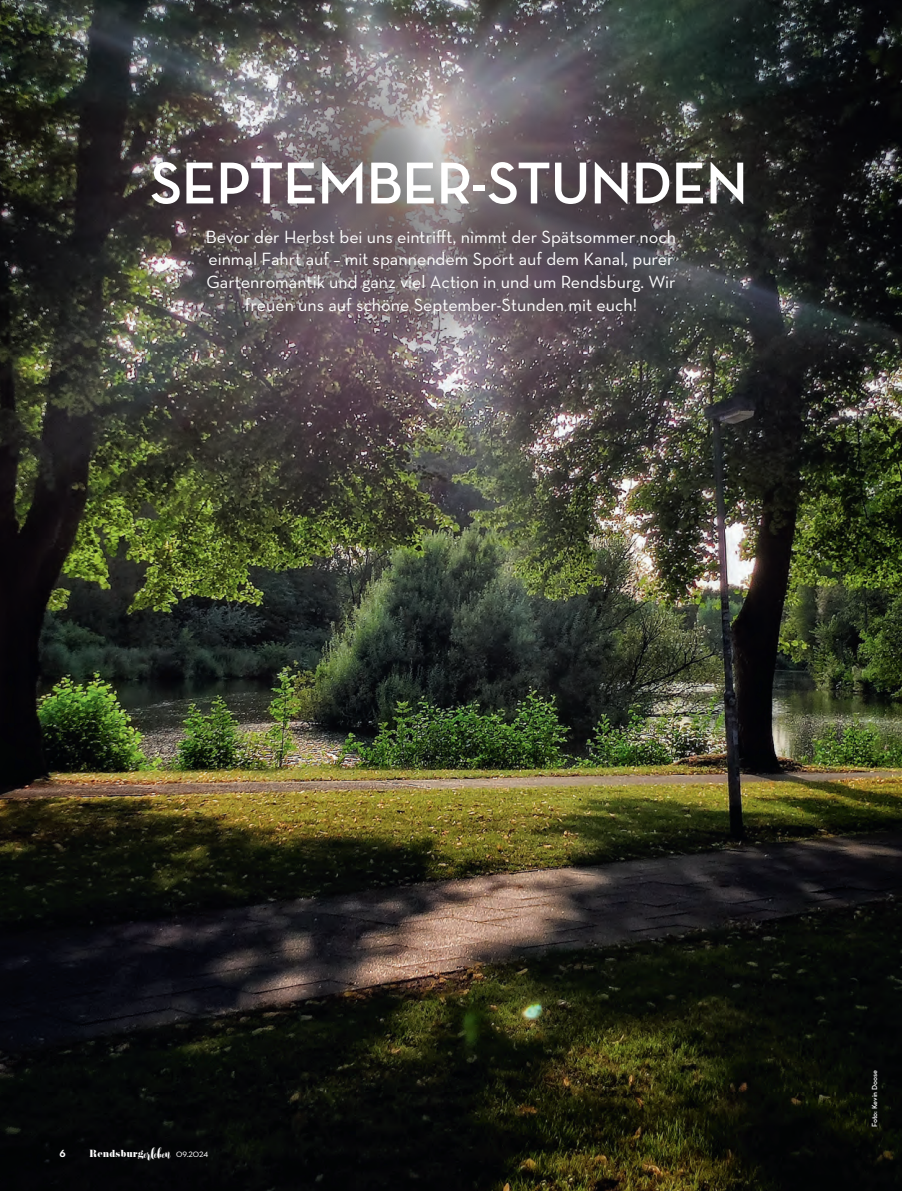
<style>
.page{position:relative;width:902px;height:1191px;background:#fff}
.page>*{position:absolute;margin:0;border:0;box-sizing:border-box;transform-origin:0 0}
.t1{font:700 60px "Neutra Disp";color:#fff}
.t2{font:18px/22.5px "Neutra Text";color:#fff;text-align:center}
.t3{font:700 13.5px "Neutra Disp";color:#fff}
.t4{font:9.3px "Pistilli";color:#fff}
.t5{font:600 7.5px "Neutra Text";letter-spacing:-.005em;color:#fff}
.s1{font-family:"Willona Brush";font-size:14.55px}
.s2{font-family:"Neutra Disp";font-weight:500;font-size:10.5px}
</style>
<div class="page">
<img style="left:0;top:0;width:901px;height:1190px">
<svg style="left:329px;top:172px;width:183px;height:195px;background:#81747b"></svg>
<svg style="left:448px;top:157px;width:183px;height:195px;background:#645860"></svg>
<svg style="left:266px;top:40px;width:183px;height:195px;background:#888082"></svg>
<svg style="left:174px;top:175px;width:183px;height:195px;background:#63595d"></svg>
<svg style="left:415px;top:85px;width:183px;height:195px;background:#7e7579"></svg>
<svg style="left:539px;top:110px;width:183px;height:195px;background:#484246"></svg>
<h1 class="t1" style="left:150px;top:150px;width:599px">SEPTEMBER-STUNDEN</h1>
<p class="t2" style="left:206px;top:225px;width:472px">Bevor der Herbst bei uns eintrifft, nimmt der Spätsommer noch einmal Fahrt auf – mit spannendem Sport auf dem Kanal, purer Gartenromantik und ganz viel Action in und um Rendsburg. Wir freuen uns auf schöne September-Stunden mit euch!</p>
<p class="t3" style="left:59px;top:1144px;width:8px">6</p>
<p class="t4" style="left:89px;top:1147px;width:120px">Rendsburg<span class="s1">erleben</span> <span class="s2">09.2024</span></p>
<p class="t5" style="left:869px;top:1127px;width:59px;rotate:-90deg">Foto: Kevin Doose</p>
</div>
